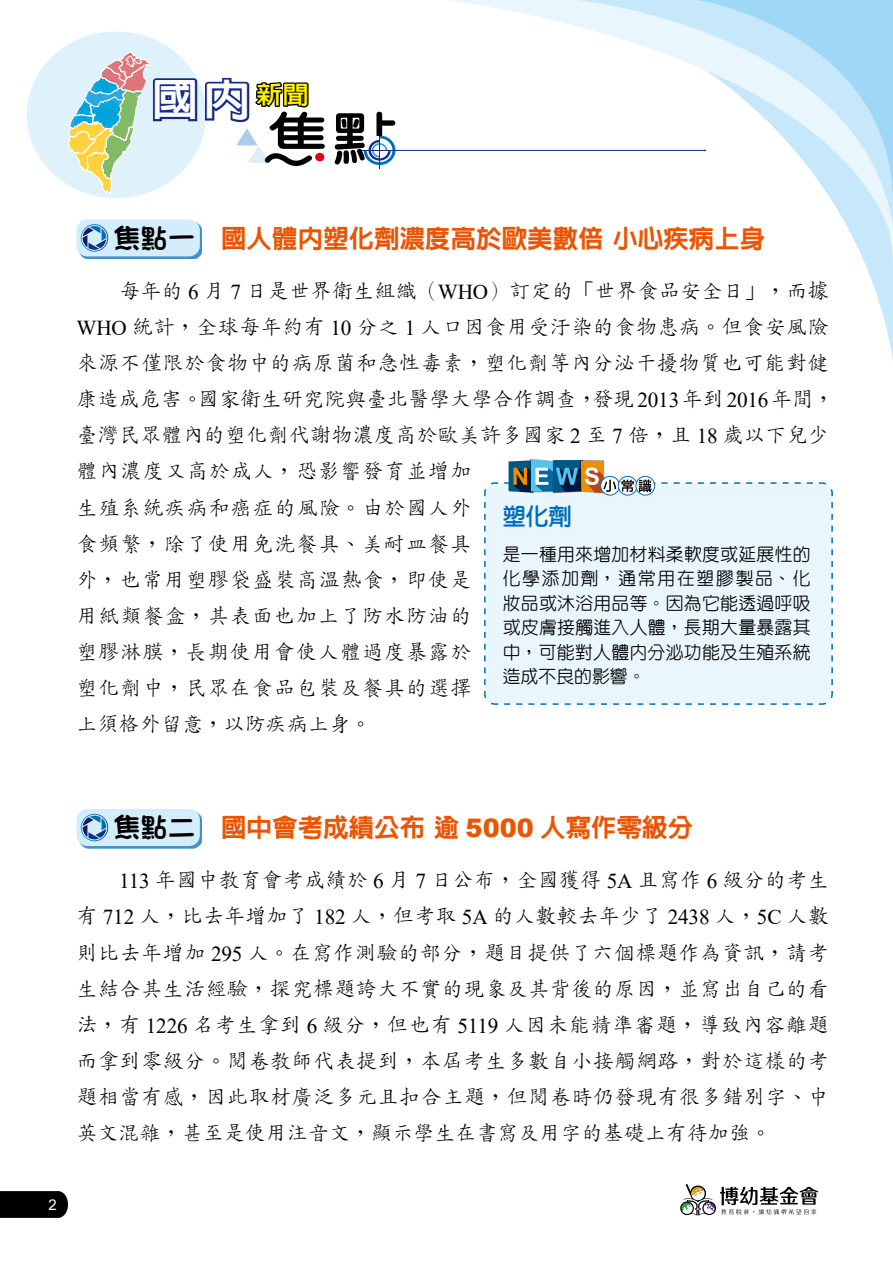
<style>
.page{position:relative;width:893px;height:1263px;background:#fff}
.page>*{position:absolute;margin:0;border:0;box-sizing:border-box;transform-origin:0 0}
.t1{font:800 43.95px "AR Hei B5";color:#fff;scale:1.08 1}
.t2{font:800 25.5px "AR Hei B5";color:#ea5504}
.t3{font:800 22.95px "AR Yuan B5";color:#036eb8}
.t4{font:300 21.3px/36.2px "AR Std Kai B5";letter-spacing:.01em;color:#000}
.t5{font:500 17.85px/24.5px "AR Yuan B5";letter-spacing:.015em;color:#000;text-align:justify}
.t6{font:14.85px "Arial";color:#fff}
.s1{font-family:"DF Fang Yuan Std W7";font-weight:400;font-size:27.45px;color:#000}
.s2{font-family:"Times New Roman";font-weight:400}
.s3{font-family:"Arial";font-weight:900}
</style>
<div class="page">
<div style="left:27px;top:31px;width:179px;height:167px;background:#dff2fc;border-radius:50%"></div>
<hr style="left:360px;top:150px;width:39px;height:1px;background:#172a88">
<hr style="left:379px;top:132px;width:1px;height:36px;background:#172a88">
<svg style="left:335px;top:112px;width:60px;height:53px"></svg>
<svg style="left:68px;top:52px;width:257px;height:142px"></svg>
<hr style="left:398px;top:150px;width:307px;height:1px;background:#0c3388">
<svg style="left:854px;top:241px;width:39px;height:118px"></svg>
<svg style="left:446px;top:0;width:447px;height:241px"></svg>
<svg style="left:577px;top:0;width:316px;height:226px"></svg>
<svg style="left:698px;top:0;width:195px;height:205px"></svg>
<svg style="left:0;top:1191px;width:68px;height:27px;background:#090909"></svg>
<svg style="left:680px;top:1184px;width:138px;height:32px"></svg>
<div style="left:78px;top:221px;width:124px;height:38px;background:#036eb8;opacity:.75"></div>
<div style="left:77px;top:219px;width:123px;height:37px;background:#d3edfb;border-radius:11px"></div>
<svg style="left:81px;top:224px;width:27px;height:28px"></svg>
<div style="left:484px;top:482px;width:349px;height:223px;background:#eaf6fd"></div>
<img style="left:552px;top:493px;width:28px;height:1px">
<img style="left:580px;top:493px;width:25px;height:1px">
<div style="left:600px;top:476px;width:20px;height:19px;border:1px solid #036eb8;border-radius:50%"></div>
<div style="left:618px;top:476px;width:19px;height:19px;border:1px solid #036eb8;border-radius:50%"></div>
<div style="left:636px;top:476px;width:19px;height:19px;border:1px solid #036eb8;border-radius:50%"></div>
<svg style="left:501px;top:459px;width:312px;height:34px"></svg>
<div style="left:78px;top:811px;width:124px;height:37px;background:#036eb8;opacity:.75"></div>
<div style="left:77px;top:809px;width:123px;height:37px;background:#d3edfb;border-radius:11px"></div>
<svg style="left:81px;top:814px;width:27px;height:27px"></svg>
<h1 class="t1" style="left:152px;top:78px;width:147px">國內<sup>新聞</sup></h1>
<p class="t2" style="left:113px;top:225px;width:654px"><span class="s1">焦點一</span> 國人體內塑化劑濃度高於歐美數倍小心疾病上身</p>
<p class="t4" style="left:77px;top:273px;width:759px;text-indent:43px">每年的 <span class="s2">6</span> 月 <span class="s2">7</span> 日是世界衛生組織（<span class="s2">WHO</span>）訂定的「世界食品安全日」，而據<br><span class="s2">WHO</span> 統計，全球每年約有 <span class="s2">10</span> 分之 <span class="s2">1</span> 人口因食用受汙染的食物患病。但食安風險來源不僅限於食物中的病原菌和急性毒素，塑化劑等內分泌干擾物質也可能對健康造成危害。國家衛生研究院與臺北醫學大學合作調查，發現<span class="s2">2013</span>年到<span class="s2">2016</span>年間，臺灣民眾體內的塑化劑代謝物濃度高於歐美許多國家 <span class="s2">2</span> 至 <span class="s2">7</span> 倍，且 <span class="s2">18</span> 歲以下兒少體內濃度又高於成人，恐影響發育並增加<br>生殖系統疾病和癌症的風險。由於國人外<br>食頻繁，除了使用免洗餐具、美耐皿餐具<br>外，也常用塑膠袋盛裝高溫熱食，即使是<br>用紙類餐盒，其表面也加上了防水防油的<br>塑膠淋膜，長期使用會使人體過度暴露於<br>塑化劑中，民眾在食品包裝及餐具的選擇<br>上須格外留意，以防疾病上身。</p>
<p class="t3" style="left:503px;top:504px;width:70px">塑化劑</p>
<p class="t5" style="left:503px;top:542px;width:309px">是一種用來增加材料柔軟度或延展性的化學添加劑，通常用在塑膠製品、化妝品或沐浴用品等。因為它能透過呼吸或皮膚接觸進入人體，長期大量暴露其中，可能對人體內分泌功能及生殖系統造成不良的影響。</p>
<p class="t2" style="left:113px;top:815px;width:581px"><span class="s1">焦點二</span> 國中會考成績公布逾 <span class="s3">5000</span> 人寫作零級分</p>
<p class="t4" style="left:76px;top:862px;width:754px;text-align:justify;text-indent:43px"><span class="s2">113</span> 年國中教育會考成績於 <span class="s2">6</span> 月 <span class="s2">7</span> 日公布，全國獲得 <span class="s2">5A</span> 且寫作 <span class="s2">6</span> 級分的考生有 <span class="s2">712</span> 人，比去年增加了 <span class="s2">182</span> 人，但考取 <span class="s2">5A</span> 的人數較去年少了 <span class="s2">2438</span> 人，<span class="s2">5C</span> 人數則比去年增加 <span class="s2">295</span> 人。在寫作測驗的部分，題目提供了六個標題作為資訊，請考生結合其生活經驗，探究標題誇大不實的現象及其背後的原因，並寫出自己的看法，有 <span class="s2">1226</span> 名考生拿到 <span class="s2">6</span> 級分，但也有 <span class="s2">5119</span> 人因未能精準審題，導致內容離題而拿到零級分。閱卷教師代表提到，本屆考生多數自小接觸網路，對於這樣的考題相當有感，因此取材廣泛多元且扣合主題，但閱卷時仍發現有很多錯別字、中英文混雜，甚至是使用注音文，顯示學生在書寫及用字的基礎上有待加強。</p>
<p class="t6" style="left:49px;top:1194px;width:10px">2</p>
</div>
